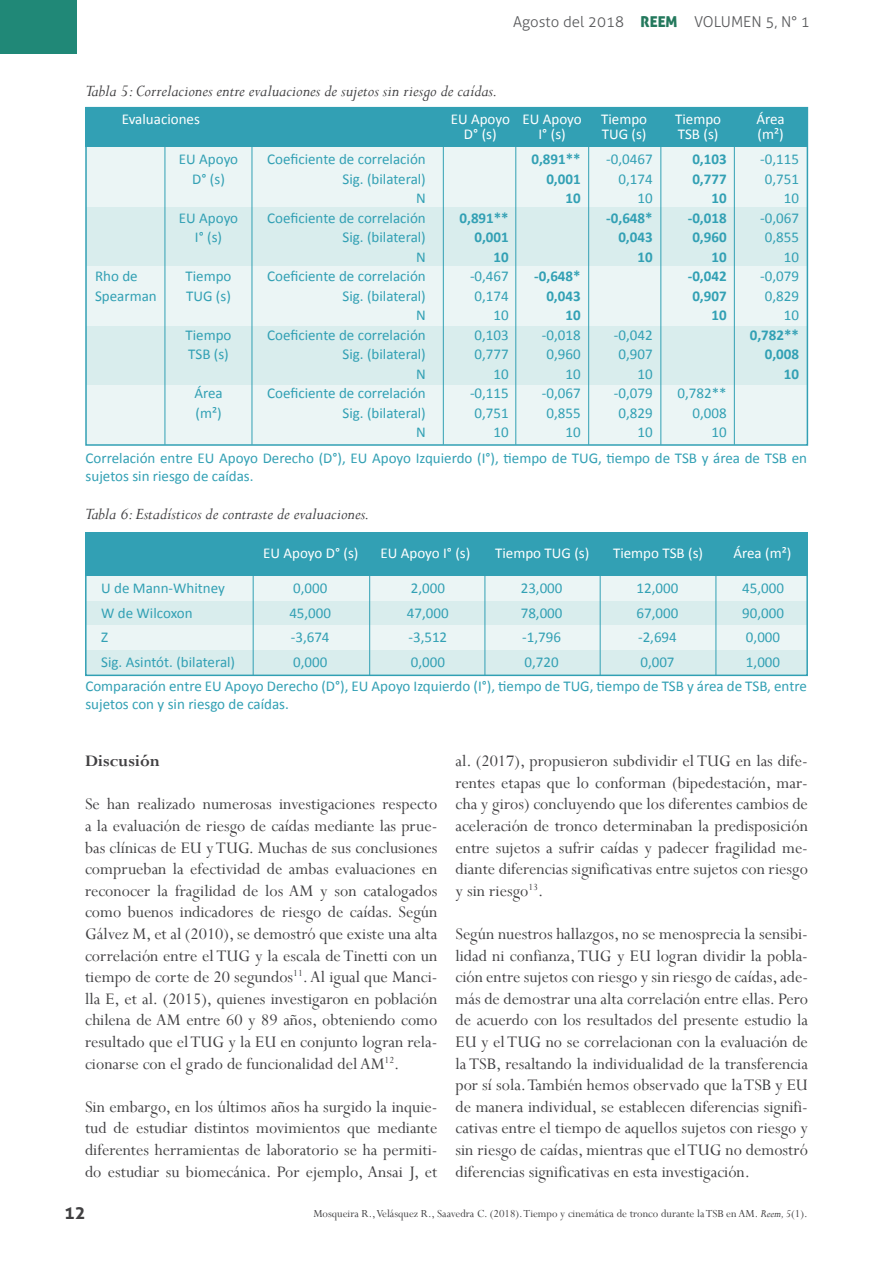
<style>
.page{position:relative;width:893px;height:1263px;background:#fff}
.page>*{position:absolute;margin:0;border:0;box-sizing:border-box;transform-origin:0 0}
.t1{font:18px/21.6px "Perpetua";color:#414042;text-align:justify}
.t2{font:italic 18px "Perpetua";color:#414042}
.t3{font:700 18px "Perpetua";color:#414042}
.t4{font:700 18px "Aller";color:#414042}
.t5{font:15px/19.5px "Calibri";color:#32a0b4}
.t6{font:15px/15px "Calibri";color:#fff}
.t7{font:700 15px/19.5px "Calibri";color:#32a0b4;text-align:right}
.t8{font:300 15px "Aller";color:#58595b}
.t9{font:12px "Perpetua";color:#414042}
.s1{font-family:"Aller Display";font-weight:400;color:#24795d}
.s2{font-style:italic}
</style>
<div class="page">
<div style="left:0;top:0;width:77px;height:54px;background:#208877"></div>
<div style="left:86px;top:600px;width:721px;height:25px;background:#d9eded"></div>
<div style="left:86px;top:650px;width:721px;height:25px;background:#d9eded"></div>
<div style="left:86px;top:576px;width:721px;height:24px;background:#ebf5f5"></div>
<div style="left:86px;top:625px;width:721px;height:25px;background:#ebf5f5"></div>
<div style="left:85px;top:533px;width:723px;height:143px;border:2px solid #32a0b4"></div>
<div style="left:85px;top:533px;width:723px;height:43px;background:#32a0b4"></div>
<hr style="left:253px;top:573px;width:1px;height:102px;background:#32a0b4">
<hr style="left:600px;top:573px;width:1px;height:102px;background:#32a0b4">
<hr style="left:485px;top:573px;width:1px;height:102px;background:#32a0b4">
<hr style="left:369px;top:573px;width:1px;height:102px;background:#32a0b4">
<hr style="left:715px;top:573px;width:1px;height:102px;background:#32a0b4">
<div style="left:86px;top:207px;width:721px;height:59px;background:#d9eded"></div>
<div style="left:86px;top:325px;width:721px;height:60px;background:#d9eded"></div>
<div style="left:86px;top:147px;width:721px;height:60px;background:#ebf5f5"></div>
<div style="left:86px;top:385px;width:721px;height:59px;background:#ebf5f5"></div>
<div style="left:86px;top:266px;width:721px;height:59px;background:#ebf5f5"></div>
<div style="left:85px;top:108px;width:723px;height:39px;background:#32a0b4"></div>
<hr style="left:252px;top:145px;width:1px;height:300px;background:#32a0b4">
<hr style="left:165px;top:145px;width:1px;height:300px;background:#32a0b4">
<hr style="left:443px;top:145px;width:1px;height:300px;background:#32a0b4">
<hr style="left:660px;top:145px;width:1px;height:300px;background:#32a0b4">
<hr style="left:588px;top:145px;width:1px;height:300px;background:#32a0b4">
<hr style="left:515px;top:145px;width:1px;height:300px;background:#32a0b4">
<hr style="left:734px;top:145px;width:1px;height:300px;background:#32a0b4">
<p class="t8" style="left:513px;top:13px;width:298px">Agosto del 2018 <span class="s1">REEM</span> VOLUMEN 5, N° 1</p>
<p class="t2" style="left:85px;top:80px;width:414px">Tabla 5: Correlaciones entre evaluaciones de sujetos sin riesgo de caídas.</p>
<p class="t6" style="left:122px;top:112px;width:80px">Evaluaciones</p>
<p class="t6" style="left:522px;top:112px;width:61px;text-align:center">EU Apoyo<br>I° (s)</p>
<p class="t6" style="left:675px;top:112px;width:47px">Tiempo<br>TSB (s)</p>
<p class="t6" style="left:756px;top:112px;width:30px">Área (m²)</p>
<p class="t6" style="left:451px;top:112px;width:61px;text-align:center">EU Apoyo<br>D° (s)</p>
<p class="t6" style="left:601px;top:112px;width:47px">Tiempo<br>TUG (s)</p>
<p class="t5" style="left:95px;top:267px;width:63px">Rho de<br>Spearman</p>
<p class="t5" style="left:179px;top:150px;width:61px;text-align:center">EU Apoyo<br>D° (s)</p>
<p class="t5" style="left:179px;top:208px;width:61px;text-align:center">EU Apoyo<br>I° (s)</p>
<p class="t5" style="left:186px;top:267px;width:47px">Tiempo<br>TUG (s)</p>
<p class="t5" style="left:186px;top:325px;width:47px">Tiempo<br>TSB (s)</p>
<p class="t5" style="left:194px;top:384px;width:30px">Área (m²)</p>
<p class="t7" style="left:531px;top:150px;width:51px">0,891**<br>0,001<br>10</p>
<p class="t5" style="left:267px;top:150px;width:160px;text-align:right">Coeficiente de correlación<br>Sig. (bilateral)<br>N<br>Coeficiente de correlación<br>Sig. (bilateral)<br>N<br>Coeficiente de correlación<br>Sig. (bilateral)<br>N<br>Coeficiente de correlación<br>Sig. (bilateral)<br>N<br>Coeficiente de correlación<br>Sig. (bilateral)<br>N</p>
<p class="t5" style="left:760px;top:150px;width:40px;text-align:right">-0,115<br>0,751<br>10 -0,067<br>0,855<br>10 -0,079<br>0,829<br>10</p>
<p class="t7" style="left:688px;top:150px;width:40px">0,103<br>0,777<br>10 -0,018<br>0,960<br>10 -0,042<br>0,907<br>10</p>
<p class="t5" style="left:606px;top:150px;width:48px;text-align:right">-0,0467<br>0,174<br>10</p>
<p class="t7" style="left:606px;top:208px;width:48px">-0,648*<br>0,043<br>10</p>
<p class="t7" style="left:460px;top:208px;width:51px">0,891**<br>0,001<br>10</p>
<p class="t5" style="left:470px;top:267px;width:40px;text-align:right">-0,467<br>0,174<br>10<br>0,103<br>0,777<br>10 -0,115<br>0,751<br>10</p>
<p class="t7" style="left:534px;top:267px;width:48px">-0,648*<br>0,043<br>10</p>
<p class="t5" style="left:542px;top:325px;width:40px;text-align:right">-0,018<br>0,960<br>10 -0,067<br>0,855<br>10</p>
<p class="t7" style="left:750px;top:325px;width:51px">0,782**<br>0,008<br>10</p>
<p class="t5" style="left:614px;top:325px;width:40px;text-align:right">-0,042<br>0,907<br>10 -0,079<br>0,829<br>10</p>
<p class="t5" style="left:677px;top:384px;width:51px;text-align:right">0,782**<br>0,008<br>10</p>
<p class="t5" style="left:86px;top:449px;width:723px;line-height:18px">Correlación entre EU Apoyo Derecho (D°), EU Apoyo Izquierdo (I°), tiempo de TUG, tiempo de TSB y área de TSB en sujetos sin riesgo de caídas.</p>
<p class="t2" style="left:85px;top:503px;width:286px">Tabla 6: Estadísticos de contraste de evaluaciones.</p>
<p class="t5" style="left:101px;top:575px;width:136px;line-height:24.8px">U de Mann-Whitney<br>W de Wilcoxon<br>Z<br>Sig. Asintót. (bilateral)</p>
<p class="t6" style="left:263px;top:545px;width:97px">EU Apoyo D° (s)</p>
<p class="t6" style="left:380px;top:545px;width:91px">EU Apoyo I° (s)</p>
<p class="t6" style="left:495px;top:545px;width:96px">Tiempo TUG (s)</p>
<p class="t6" style="left:613px;top:545px;width:91px">Tiempo TSB (s)</p>
<p class="t6" style="left:733px;top:545px;width:59px">Área (m²)</p>
<p class="t5" style="left:289px;top:575px;width:43px;line-height:24.8px">0,000<br>45,000 -3,674<br>0,000</p>
<p class="t5" style="left:407px;top:575px;width:43px;line-height:24.8px">2,000<br>47,000 -3,512<br>0,000</p>
<p class="t5" style="left:521px;top:575px;width:43px;line-height:24.8px;text-align:justify">23,000<br>78,000 -1,796<br>0,720</p>
<p class="t5" style="left:637px;top:575px;width:43px;line-height:24.8px;text-align:justify">12,000<br>67,000 -2,694<br>0,007</p>
<p class="t5" style="left:742px;top:575px;width:43px;line-height:24.8px">45,000<br>90,000<br>0,000<br>1,000</p>
<p class="t5" style="left:85px;top:677px;width:723px;line-height:18px">Comparación entre EU Apoyo Derecho (D°), EU Apoyo Izquierdo (I°), tiempo de TUG, tiempo de TSB y área de TSB, entre sujetos con y sin riesgo de caídas.</p>
<p class="t1" style="left:455px;top:750px;width:354px">al. (2017), propusieron subdividir el TUG en las dife&shy;rentes etapas que lo conforman (bipedestación, mar&shy;cha y giros) concluyendo que los diferentes cambios de aceleración de tronco determinaban la predisposición entre sujetos a sufrir caídas y padecer fragilidad me&shy;diante diferencias significativas entre sujetos con riesgo y sin riesgo<sup>13</sup>.</p>
<p class="t1" style="left:455px;top:923px;width:354px">Según nuestros hallazgos, no se menosprecia la sensibi&shy;lidad ni confianza, TUG y EU logran dividir la pobla&shy;ción entre sujetos con riesgo y sin riesgo de caídas, ade&shy;más de demostrar una alta correlación entre ellas. Pero de acuerdo con los resultados del presente estudio la EU y el TUG no se correlacionan con la evaluación de la TSB, resaltando la individualidad de la transferencia por sí sola. También hemos observado que la TSB y EU de manera individual, se establecen diferencias signifi&shy;cativas entre el tiempo de aquellos sujetos con riesgo y sin riesgo de caídas, mientras que el TUG no demostró diferencias significativas en esta investigación.</p>
<p class="t9" style="left:313px;top:1206px;width:496px">Mosqueira R., Velásquez R., Saavedra C. (2018). Tiempo y cinemática de tronco durante la TSB en AM. <span class="s2">Reem, 5</span>(1).</p>
<p class="t3" style="left:85px;top:750px;width:77px">Discusión</p>
<p class="t1" style="left:85px;top:793px;width:354px">Se han realizado numerosas investigaciones respecto a la evaluación de riesgo de caídas mediante las prue&shy;bas clínicas de EU y TUG. Muchas de sus conclusiones comprueban la efectividad de ambas evaluaciones en reconocer la fragilidad de los AM y son catalogados como buenos indicadores de riesgo de caídas. Según Gálvez M, et al (2010), se demostró que existe una alta correlación entre el TUG y la escala de Tinetti con un tiempo de corte de 20 segundos<sup>11</sup>. Al igual que Manci&shy;lla E, et al. (2015), quienes investigaron en población chilena de AM entre 60 y 89 años, obteniendo como resultado que el TUG y la EU en conjunto logran rela&shy;cionarse con el grado de funcionalidad del AM<sup>12</sup>.</p>
<p class="t1" style="left:85px;top:1095px;width:354px">Sin embargo, en los últimos años ha surgido la inquie&shy;tud de estudiar distintos movimientos que mediante diferentes herramientas de laboratorio se ha permiti&shy;do estudiar su biomecánica. Por ejemplo, Ansai J, et</p>
<p class="t4" style="left:64px;top:1201px;width:23px">12</p>
</div>
